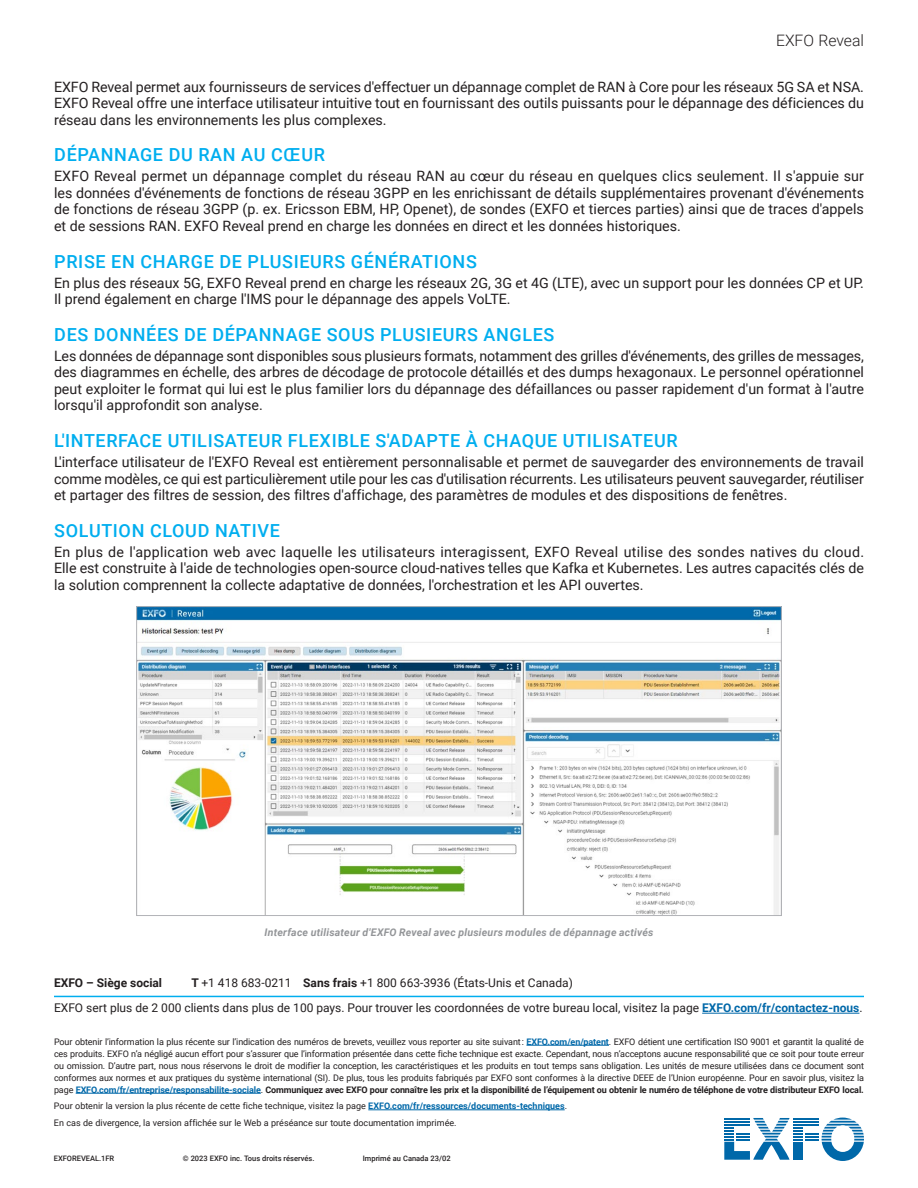
<style>
.page{position:relative;width:918px;height:1188px;background:#fff}
.page>*{position:absolute;margin:0;border:0;box-sizing:border-box;transform-origin:0 0}
.t1{font:500 18px "Roboto";letter-spacing:.035em;color:#00aeef}
.t2{font:300 15.75px "Roboto";color:#231f20}
.t3{font:14.25px/16.5px "Roboto";color:#231f20;text-align:justify}
.t4{font:12px/25.2px "Roboto";color:#231f20}
.t5{font:700 12px "Roboto";color:#231f20}
.t6{font:italic 700 10.5px "Roboto";letter-spacing:.02em;color:#939598}
.t7{font:9px/12px "Roboto";color:#231f20;text-align:justify}
.t8{font:500 7.5px "Roboto";color:#231f20}
.s1{font-weight:700}
.s2{font-weight:700;color:#0068a9}
</style>
<div class="page">
<svg style="left:724px;top:1118px;width:140px;height:43px"></svg>
<hr style="left:724px;top:1124px;width:26px;height:2px;background:#0068a9">
<hr style="left:54px;top:996px;width:810px;height:1px;background:#00aeef">
<hr style="left:702px;top:1013px;width:157px;height:1px;background:#0068a9">
<hr style="left:526px;top:1045px;width:83px;height:1px;background:#0068a9">
<hr style="left:76px;top:1093px;width:185px;height:1px;background:#0068a9">
<hr style="left:368px;top:1110px;width:197px;height:1px;background:#0068a9">
<img style="left:138px;top:608px;width:642px;height:306px">
<p class="t2" style="left:776px;top:30px;width:89px">EXFO Reveal</p>
<p class="t3" style="left:54px;top:78px;width:812px">EXFO Reveal permet aux fournisseurs de services d'effectuer un dépannage complet de RAN à Core pour les réseaux 5G SA et NSA.<br>EXFO Reveal offre une interface utilisateur intuitive tout en fournissant des outils puissants pour le dépannage des déficiences du réseau dans les environnements les plus complexes.</p>
<p class="t1" style="left:54px;top:142px;width:272px">DÉPANNAGE DU RAN AU CŒUR</p>
<p class="t3" style="left:54px;top:168px;width:812px">EXFO Reveal permet un dépannage complet du réseau RAN au cœur du réseau en quelques clics seulement. Il s'appuie sur les données d'événements de fonctions de réseau 3GPP en les enrichissant de détails supplémentaires provenant d'événements de fonctions de réseau 3GPP (p. ex. Ericsson EBM, HP, Openet), de sondes (EXFO et tierces parties) ainsi que de traces d'appels et de sessions RAN. EXFO Reveal prend en charge les données en direct et les données historiques.</p>
<p class="t1" style="left:54px;top:249px;width:424px">PRISE EN CHARGE DE PLUSIEURS GÉNÉRATIONS</p>
<p class="t3" style="left:54px;top:274px;width:811px">En plus des réseaux 5G, EXFO Reveal prend en charge les réseaux 2G, 3G et 4G (LTE), avec un support pour les données CP et UP.<br>Il prend également en charge l'IMS pour le dépannage des appels VoLTE.</p>
<p class="t1" style="left:54px;top:322px;width:502px">DES DONNÉES DE DÉPANNAGE SOUS PLUSIEURS ANGLES</p>
<p class="t3" style="left:54px;top:347px;width:812px">Les données de dépannage sont disponibles sous plusieurs formats, notamment des grilles d'événements, des grilles de messages, des diagrammes en échelle, des arbres de décodage de protocole détaillés et des dumps hexagonaux. Le personnel opérationnel peut exploiter le format qui lui est le plus familier lors du dépannage des défaillances ou passer rapidement d'un format à l'autre lorsqu'il approfondit son analyse.</p>
<p class="t1" style="left:54px;top:428px;width:625px">L'INTERFACE UTILISATEUR FLEXIBLE S'ADAPTE À CHAQUE UTILISATEUR</p>
<p class="t3" style="left:54px;top:453px;width:812px">L'interface utilisateur de l'EXFO Reveal est entièrement personnalisable et permet de sauvegarder des environnements de travail comme modèles, ce qui est particulièrement utile pour les cas d'utilisation récurrents. Les utilisateurs peuvent sauvegarder, réutiliser et partager des filtres de session, des filtres d'affichage, des paramètres de modules et des dispositions de fenêtres.</p>
<p class="t1" style="left:54px;top:518px;width:227px">SOLUTION CLOUD NATIVE</p>
<p class="t3" style="left:54px;top:543px;width:812px">En plus de l'application web avec laquelle les utilisateurs interagissent, EXFO Reveal utilise des sondes natives du cloud.<br>Elle est construite à l'aide de technologies open-source cloud-natives telles que Kafka et Kubernetes. Les autres capacités clés de la solution comprennent la collecte adaptative de données, l'orchestration et les API ouvertes.</p>
<p class="t6" style="left:265px;top:925px;width:390px">Interface utilisateur d'EXFO Reveal avec plusieurs modules de dépannage activés</p>
<p class="t4" style="left:54px;top:970px;width:810px;text-indent:137px"><span class="s1">T</span> +1 418 683-0211 <span class="s1">Sans frais</span> +1 800 663-3936 (États-Unis et Canada)<br>EXFO sert plus de 2 000 clients dans plus de 100 pays. Pour trouver les coordonnées de votre bureau local, visitez la page <span class="s2">EXFO.com/fr/contactez-nous</span>.</p>
<p class="t7" style="left:54px;top:1035px;width:812px">Pour obtenir l’information la plus récente sur l’indication des numéros de brevets, veuillez vous reporter au site suivant : <span class="s2">EXFO.com/en/patent</span>. EXFO détient une certification ISO 9001 et garantit la qualité de ces produits. EXFO n’a négligé aucun effort pour s’assurer que l’information présentée dans cette fiche technique est exacte. Cependant, nous n’acceptons aucune responsabilité que ce soit pour toute erreur ou omission. D’autre part, nous nous réservons le droit de modifier la conception, les caractéristiques et les produits en tout temps sans obligation. Les unités de mesure utilisées dans ce document sont conformes aux normes et aux pratiques du système international (SI). De plus, tous les produits fabriqués par EXFO sont conformes à la directive DEEE de l’Union européenne. Pour en savoir plus, visitez la page <span class="s2">EXFO.com/fr/entreprise/responsabilite-sociale</span>. <span class="s1">Communiquez avec EXFO pour connaître les prix et la disponibilité de l’équipement ou obtenir le numéro de téléphone de votre distributeur EXFO local.</span></p>
<p class="t7" style="left:54px;top:1097px;width:515px;line-height:16.6px">Pour obtenir la version la plus récente de cette fiche technique, visitez la page <span class="s2">EXFO.com/fr/ressources/documents-techniques</span>.<br>En cas de divergence, la version affichée sur le Web a préséance sur toute documentation imprimée.</p>
<p class="t5" style="left:54px;top:974px;width:110px">EXFO – Siège social</p>
<p class="t8" style="left:54px;top:1153px;width:62px">EXFOREVEAL.1FR</p>
<p class="t8" style="left:183px;top:1153px;width:133px">© 2023 EXFO inc. Tous droits réservés.</p>
<p class="t8" style="left:363px;top:1153px;width:89px">Imprimé au Canada 23/02</p>
</div>
